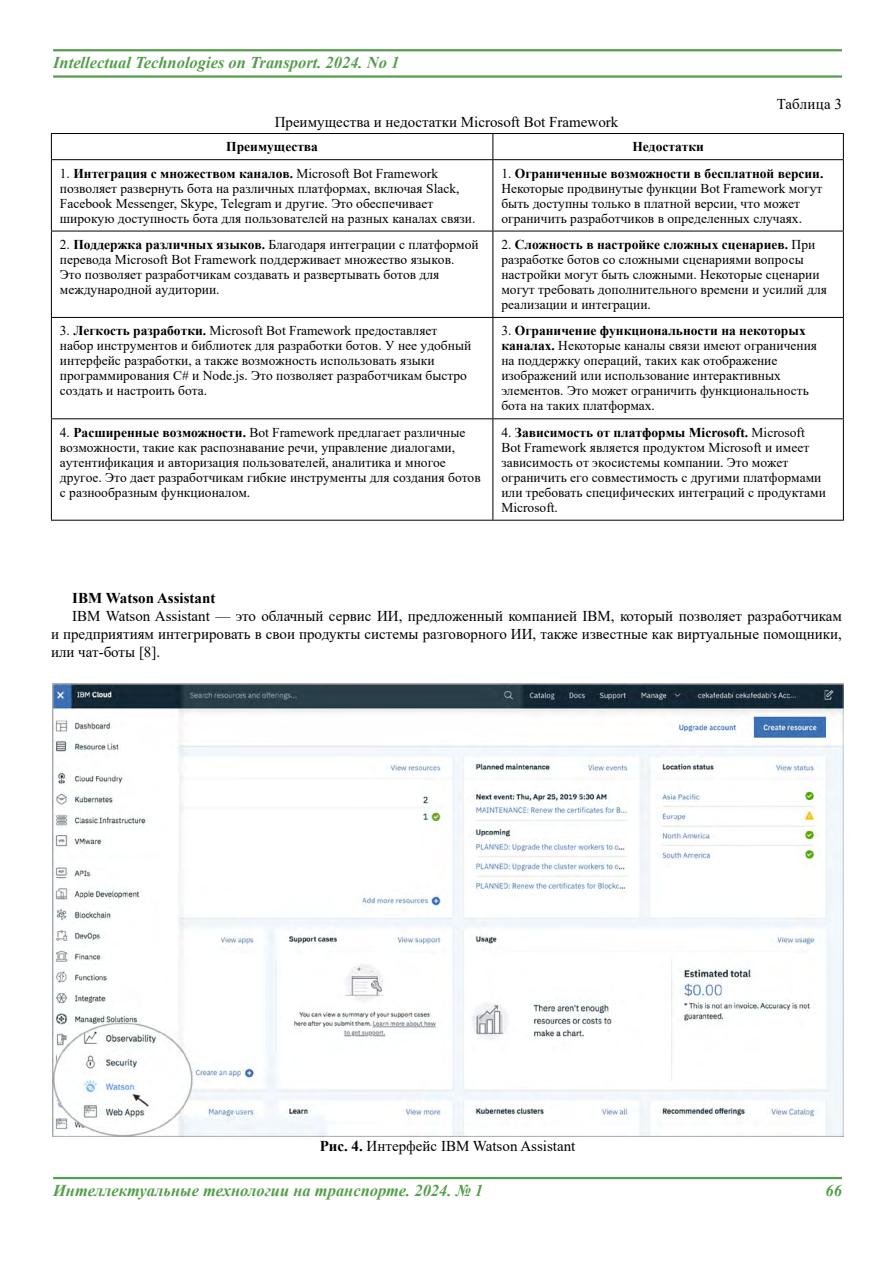
<style>
.page{position:relative;width:893px;height:1263px;background:#fff}
.page>*{position:absolute;margin:0;border:0;box-sizing:border-box;transform-origin:0 0}
.t1{font:italic 700 16.5px "Times New Roman";color:#539e4a}
.t2{font:15px/18.3px "Times New Roman";color:#000;text-align:justify}
.t3{font:700 15px "Times New Roman";color:#000}
.t4{font:13.5px/15px "Times New Roman";color:#000}
.t5{font:700 13.5px "Times New Roman";color:#000}
.s1{font-weight:700}
</style>
<div class="page">
<img style="left:52px;top:684px;width:791px;height:452px">
<hr style="left:51px;top:133px;width:442px;height:1px;background:#000">
<svg style="left:51px;top:134px;width:1px;height:25px"></svg>
<hr style="left:493px;top:133px;width:351px;height:1px;background:#000">
<svg style="left:492px;top:134px;width:1px;height:25px"></svg>
<svg style="left:843px;top:134px;width:1px;height:25px"></svg>
<hr style="left:51px;top:159px;width:442px;height:1px;background:#000">
<hr style="left:51px;top:160px;width:1px;height:71px;background:#000">
<hr style="left:493px;top:159px;width:351px;height:1px;background:#000">
<hr style="left:492px;top:160px;width:1px;height:71px;background:#000">
<hr style="left:843px;top:160px;width:1px;height:71px;background:#000">
<hr style="left:51px;top:231px;width:442px;height:1px;background:#000">
<hr style="left:51px;top:231px;width:1px;height:86px;background:#000">
<hr style="left:493px;top:231px;width:351px;height:1px;background:#000">
<hr style="left:492px;top:231px;width:1px;height:86px;background:#000">
<hr style="left:843px;top:231px;width:1px;height:86px;background:#000">
<hr style="left:51px;top:317px;width:442px;height:1px;background:#000">
<hr style="left:51px;top:318px;width:1px;height:100px;background:#000">
<hr style="left:493px;top:317px;width:351px;height:1px;background:#000">
<hr style="left:492px;top:318px;width:1px;height:100px;background:#000">
<hr style="left:843px;top:318px;width:1px;height:100px;background:#000">
<hr style="left:51px;top:418px;width:442px;height:1px;background:#000">
<hr style="left:51px;top:419px;width:1px;height:101px;background:#000">
<hr style="left:493px;top:418px;width:351px;height:1px;background:#000">
<hr style="left:492px;top:419px;width:1px;height:101px;background:#000">
<hr style="left:843px;top:419px;width:1px;height:101px;background:#000">
<hr style="left:51px;top:520px;width:442px;height:1px;background:#000">
<hr style="left:493px;top:520px;width:351px;height:1px;background:#000">
<hr style="left:53px;top:75px;width:789px;height:3px;background:#539e4a">
<hr style="left:53px;top:1177px;width:789px;height:2px;background:#539e4a">
<hr style="left:53px;top:49px;width:789px;height:2px;background:#539e4a">
<p class="t1" style="left:53px;top:50px;width:348px">Intellectual Technologies on Transport. 2024. No 1</p>
<p class="t2" style="left:777px;top:94px;width:67px">Таблица 3</p>
<p class="t2" style="left:275px;top:112px;width:345px">Преимущества и недостатки Microsoft Bot Framework</p>
<p class="t5" style="left:226px;top:137px;width:93px">Преимущества</p>
<p class="t5" style="left:632px;top:137px;width:73px">Недостатки</p>
<p class="t4" style="left:60px;top:165px;width:417px">1. <span class="s1">Интеграция с множеством каналов.</span> Microsoft Bot Framework позволяет развернуть бота на различных платформах, включая Slack, Facebook Messenger, Skype, Telegram и другие. Это обеспечивает широкую доступность бота для пользователей на разных каналах связи.</p>
<p class="t4" style="left:501px;top:165px;width:324px">1. <span class="s1">Ограниченные возможности в бесплатной версии.<br></span>Некоторые продвинутые функции Bot Framework могут быть доступны только в платной версии, что может ограничить разработчиков в определенных случаях.</p>
<p class="t4" style="left:60px;top:236px;width:420px">2. <span class="s1">Поддержка различных языков.</span> Благодаря интеграции с платформой перевода Microsoft Bot Framework поддерживает множество языков.<br>Это позволяет разработчикам создавать и развертывать ботов для международной аудитории.</p>
<p class="t4" style="left:501px;top:236px;width:327px">2. <span class="s1">Сложность в настройке сложных сценариев.</span> При разработке ботов со сложными сценариями вопросы настройки могут быть сложными. Некоторые сценарии могут требовать дополнительного времени и усилий для реализации и интеграции.</p>
<p class="t4" style="left:60px;top:323px;width:413px">3. <span class="s1">Легкость разработки.</span> Microsoft Bot Framework предоставляет набор инструментов и библиотек для разработки ботов. У нее удобный интерфейс разработки, а также возможность использовать языки программирования C# и Node.js. Это позволяет разработчикам быстро создать и настроить бота.</p>
<p class="t4" style="left:501px;top:323px;width:317px">3. <span class="s1">Ограничение функциональности на некоторых каналах.</span> Некоторые каналы связи имеют ограничения на поддержку операций, таких как отображение изображений или использование интерактивных элементов. Это может ограничить функциональность бота на таких платформах.</p>
<p class="t4" style="left:60px;top:424px;width:422px">4. <span class="s1">Расширенные возможности.</span> Bot Framework предлагает различные возможности, такие как распознавание речи, управление диалогами, аутентификация и авторизация пользователей, аналитика и многое другое. Это дает разработчикам гибкие инструменты для создания ботов с разнообразным функционалом.</p>
<p class="t4" style="left:501px;top:424px;width:326px">4. <span class="s1">Зависимость от платформы Microsoft.</span> Microsoft Bot Framework является продуктом Microsoft и имеет зависимость от экосистемы компании. Это может ограничить его совместимость с другими платформами или требовать специфических интеграций с продуктами Microsoft.</p>
<p class="t3" style="left:72px;top:587px;width:145px">IBM Watson Assistant</p>
<p class="t2" style="left:51px;top:606px;width:792px;text-indent:21px">IBM Watson Assistant — это облачный сервис ИИ, предложенный компанией IBM, который позволяет разработчикам и предприятиям интегрировать в свои продукты системы разговорного ИИ, также известные как виртуальные помощники, или чат-боты [8].</p>
<p class="t2" style="left:320px;top:1136px;width:257px"><span class="s1">Рис. 4.</span> Интерфейс IBM Watson Assistant</p>
<p class="t1" style="left:53px;top:1179px;width:431px">Интеллектуальные технологии на транспорте. 2024. № 1</p>
<p class="t1" style="left:825px;top:1179px;width:18px">66</p>
</div>
